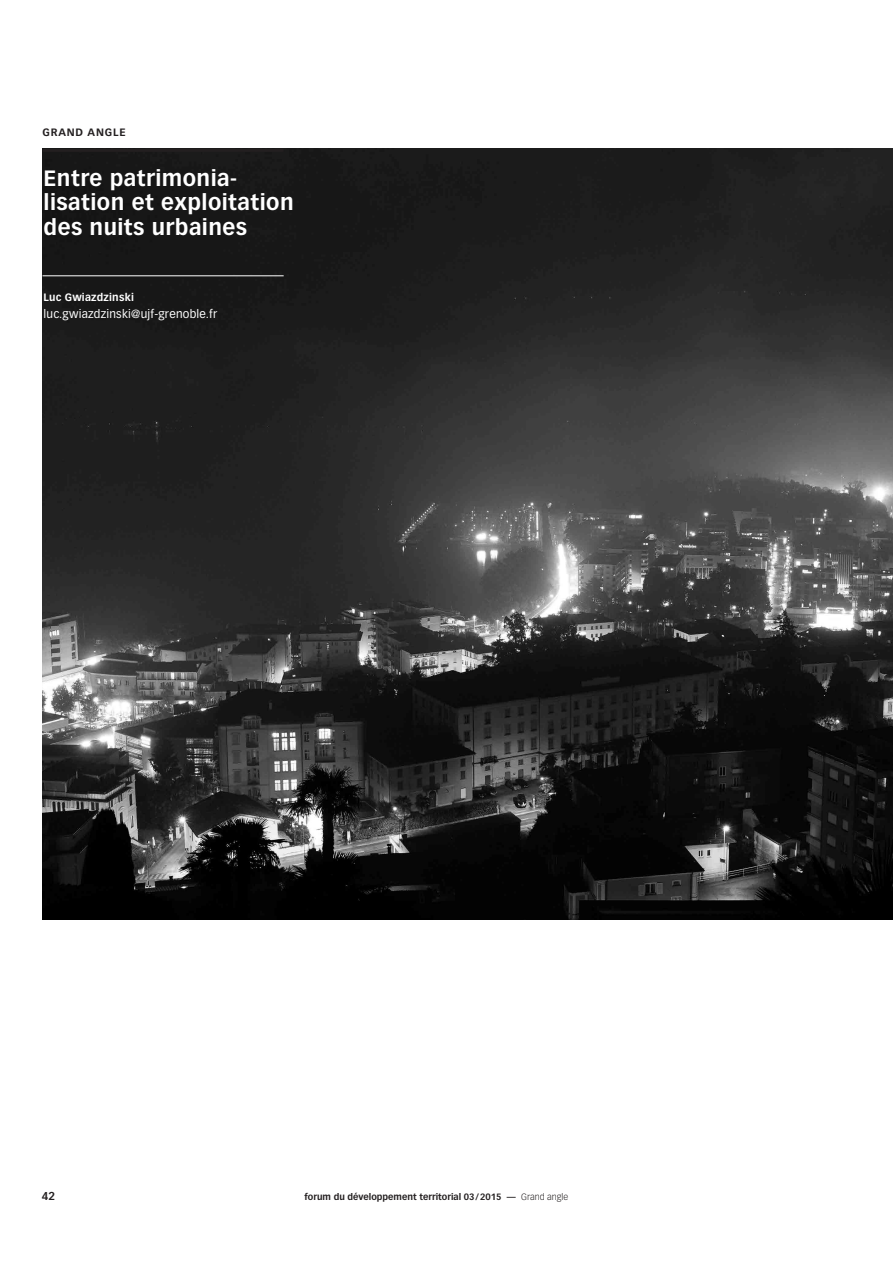
<style>
.page{position:relative;width:893px;height:1263px;background:#fff}
.page>*{position:absolute;margin:0;border:0;box-sizing:border-box;transform-origin:0 0}
.t1{font:700 21.75px/24.8px "Vectora LH";letter-spacing:.02em;color:#fff}
.t2{font:11.7px "Vectora LH";letter-spacing:.02em;color:#fff}
.t3{font:700 11.25px "Vectora LH";color:#231f20}
.t4{font:700 10.5px "Vectora LH";letter-spacing:.02em;color:#fff}
.t5{font:700 10.5px "Vectora LH";letter-spacing:.08em;color:#231f20}
.t6{font:700 9px "Vectora LH";color:#231f20}
.s1{font-weight:300}
</style>
<div class="page">
<img style="left:43px;top:149px;width:850px;height:771px">
<hr style="left:43px;top:149px;width:241px;height:3px;background:#231f20">
<hr style="left:43px;top:276px;width:241px;height:1px;background:#fff">
<p class="t5" style="left:43px;top:126px;width:85px">GRAND ANGLE</p>
<p class="t1" style="left:44px;top:165px;width:252px">Entre patrimonia&shy;lisation et exploitation des nuits urbaines</p>
<p class="t4" style="left:44px;top:291px;width:92px">Luc Gwiazdzinski</p>
<p class="t2" style="left:44px;top:307px;width:175px">luc.gwiazdzinski@ujf-grenoble.fr</p>
<p class="t3" style="left:42px;top:1190px;width:15px">42</p>
<p class="t6" style="left:305px;top:1192px;width:265px">forum du développement territorial 03/2015 — <span class="s1">Grand angle</span></p>
</div>
